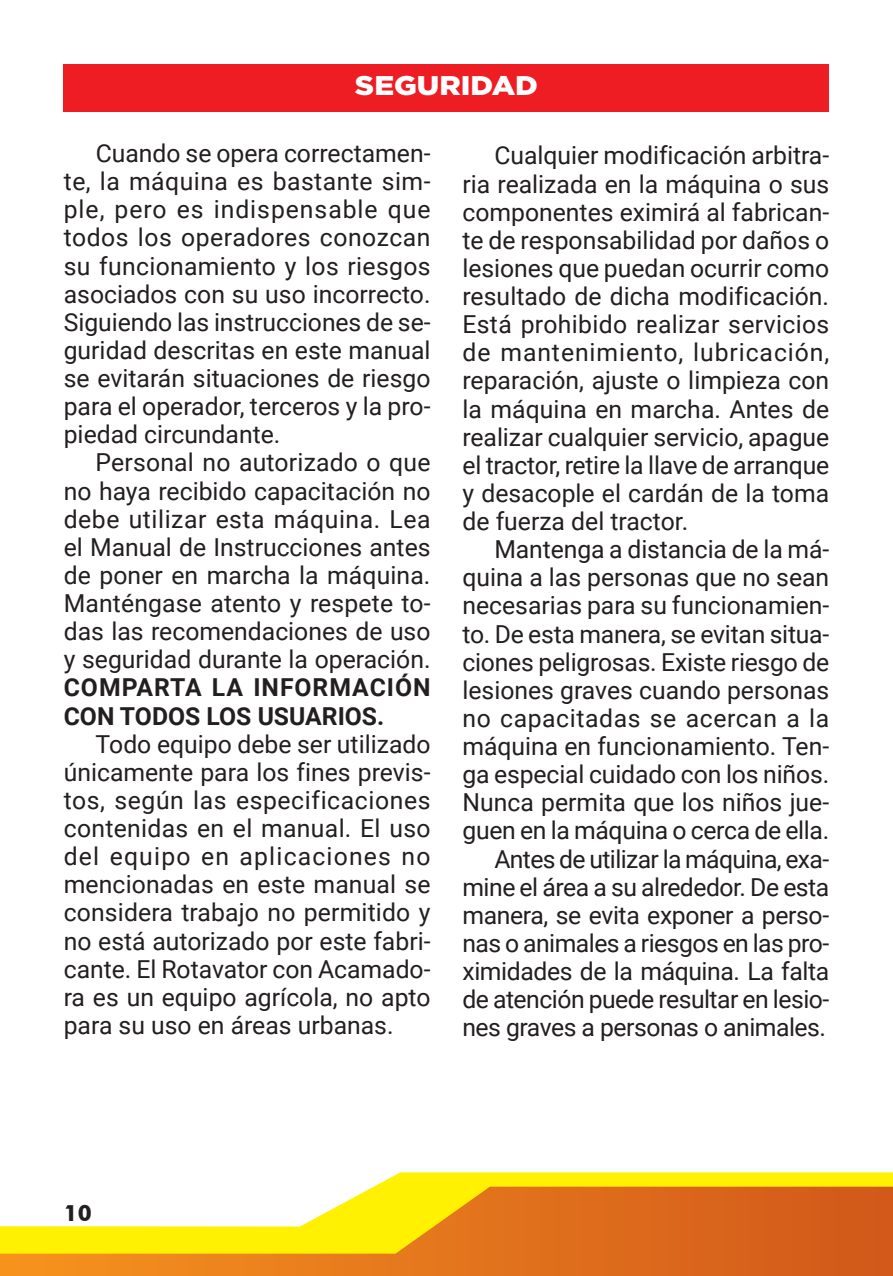
<style>
.page{position:relative;width:893px;height:1276px;background:#fff}
.page>*{position:absolute;margin:0;border:0;box-sizing:border-box;transform-origin:0 0}
.t1{font:900 27px "Gotham";color:#fff;scale:1.1 1}
.t2{font:24.75px/28.1px "Roboto";letter-spacing:-.005em;color:#231f20;text-align:justify}
.t3{font:700 24.75px/28.1px "Roboto";color:#231f20}
.t4{font:700 22.5px "Futura BT";color:#231f20}
</style>
<div class="page">
<svg style="left:375px;top:1172px;width:518px;height:14px;background:#fff10e"></svg>
<svg style="left:0;top:1186px;width:893px;height:90px"></svg>
<div style="left:64px;top:64px;width:765px;height:48px;background:#ee1d23"></div>
<p class="t1" style="left:355px;top:70px;width:168px">SEGURIDAD</p>
<p class="t2" style="left:64px;top:138px;width:368px;text-indent:32px">Cuando se opera correctamen&shy;te, la máquina es bastante sim&shy;ple, pero es indispensable que todos los operadores conozcan su funcionamiento y los riesgos asociados con su uso incorrecto.<br>Siguiendo las instrucciones de se&shy;guridad descritas en este manual se evitarán situaciones de riesgo para el operador, terceros y la pro&shy;piedad circundante.</p>
<p class="t2" style="left:64px;top:448px;width:368px;text-indent:32px">Personal no autorizado o que no haya recibido capacitación no debe utilizar esta máquina. Lea el Manual de Instrucciones antes de poner en marcha la máquina.<br>Manténgase atento y respete to&shy;das las recomendaciones de uso y seguridad durante la operación.</p>
<p class="t3" style="left:64px;top:672px;width:368px">COMPARTA LA INFORMACIÓN<br>CON TODOS LOS USUARIOS.</p>
<p class="t2" style="left:64px;top:729px;width:368px;text-indent:32px">Todo equipo debe ser utilizado únicamente para los fines previs&shy;tos, según las especificaciones contenidas en el manual. El uso del equipo en aplicaciones no mencionadas en este manual se considera trabajo no permitido y no está autorizado por este fabri&shy;cante. El Rotavator con Acamado&shy;ra es un equipo agrícola, no apto para su uso en áreas urbanas.</p>
<p class="t2" style="left:462px;top:141px;width:368px;text-indent:32px">Cualquier modificación arbitra&shy;ria realizada en la máquina o sus componentes eximirá al fabrican&shy;te de responsabilidad por daños o lesiones que puedan ocurrir como resultado de dicha modificación.<br>Está prohibido realizar servicios de mantenimiento, lubricación, reparación, ajuste o limpieza con la máquina en marcha. Antes de realizar cualquier servicio, apague el tractor, retire la llave de arranque y desacople el cardán de la toma de fuerza del tractor.</p>
<p class="t2" style="left:462px;top:534px;width:368px;text-align:right">Mantenga a distancia de la má&shy;quina a las personas que no sean necesarias para su funcionamien&shy;to. De esta manera, se evitan situa&shy;ciones peligrosas. Existe riesgo de lesiones graves cuando personas no capacitadas se acercan a la máquina en funcionamiento. Ten&shy;ga especial cuidado con los niños.<br>Nunca permita que los niños jue&shy;guen en la máquina o cerca de ella.<br>Antes de utilizar la máquina, exa&shy;mine el área a su alrededor. De esta manera, se evita exponer a perso&shy;nas o animales a riesgos en las pro&shy;ximidades de la máquina. La falta de atención puede resultar en lesio&shy;nes graves a personas o animales.</p>
<p class="t4" style="left:64px;top:1199px;width:30px">10</p>
</div>
